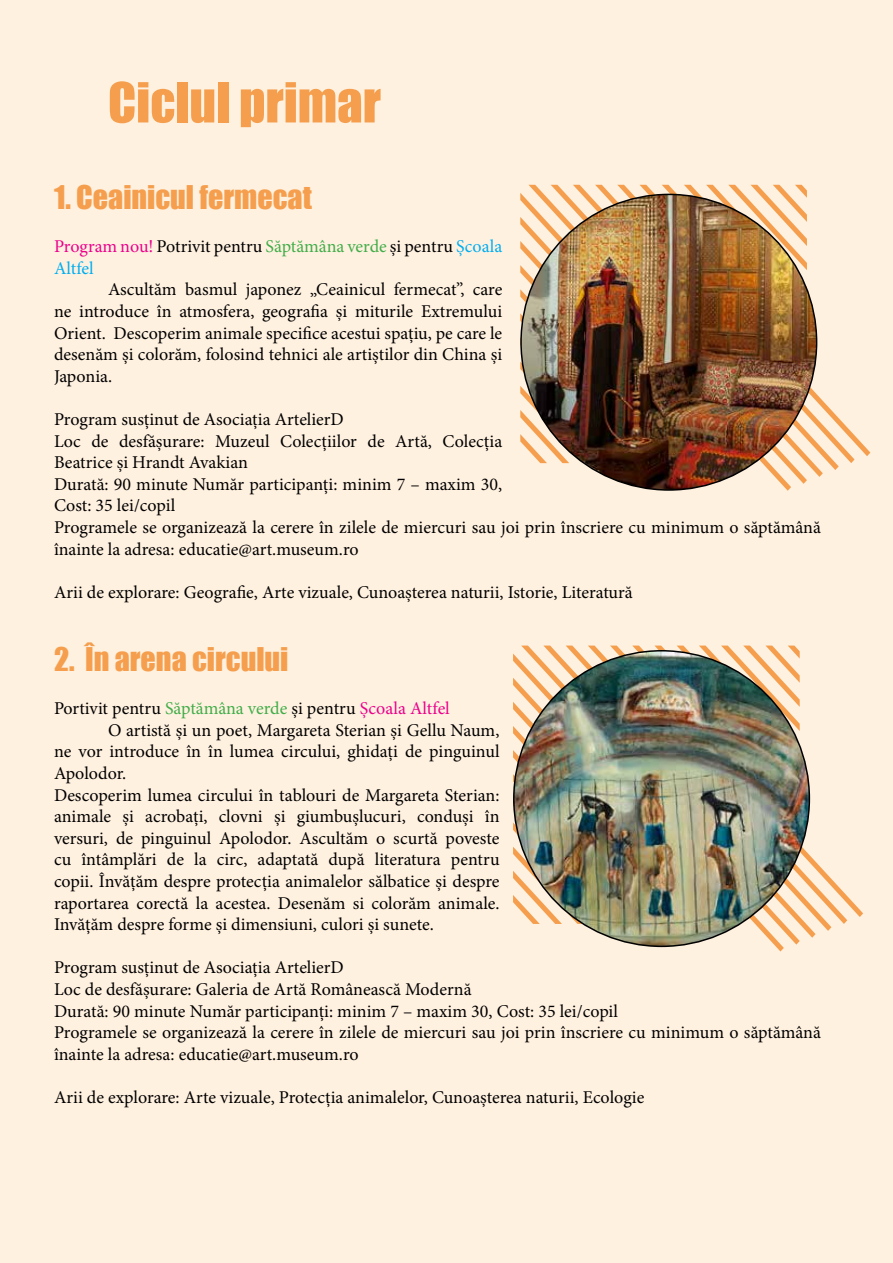
<style>
.page{position:relative;width:893px;height:1263px;background:#fff1e0}
.page>*{position:absolute;margin:0;border:0;box-sizing:border-box;transform-origin:0 0}
.t1{font:51px "Impact";color:#f59f4e}
.t2{font:30px "Impact";color:#f59f4e}
.t3{font:18px/21.6px "Minion Pro";color:#000}
.s1{color:#ec008c}
.s2{color:#41ad49}
.s3{color:#00aeef}
</style>
<div class="page">
<svg style="left:807px;top:288px;width:63px;height:168px"></svg>
<svg style="left:520px;top:185px;width:287px;height:278px"></svg>
<svg style="left:800px;top:745px;width:63px;height:172px"></svg>
<svg style="left:513px;top:645px;width:287px;height:279px"></svg>
<img style="left:521px;top:194px;width:296px;height:296px;border-radius:148px">
<img style="left:514px;top:651px;width:295px;height:295px;border-radius:148px">
<h1 class="t1" style="left:108px;top:63px;width:275px">Ciclul primar</h1>
<h2 class="t2" style="left:54px;top:174px;width:259px">1. Ceainicul fermecat</h2>
<p class="t3" style="left:54px;top:236px;width:450px"><span class="s1">Program nou!</span> Potrivit pentru <span class="s2">Săptămâna verde</span> și pentru <span class="s3">Școala<br>Altfel</span></p>
<p class="t3" style="left:54px;top:279px;width:450px;text-align:justify;text-indent:54px">Ascultăm basmul japonez „Ceainicul fermecat”, care ne introduce în atmosfera, geografia și miturile Extremului Orient. Descoperim animale specifice acestui spațiu, pe care le desenăm și colorăm, folosind tehnici ale artiștilor din China și Japonia.</p>
<p class="t3" style="left:54px;top:408px;width:768px">Program susținut de Asociația ArtelierD<br>Loc de desfășurare: Muzeul Colecțiilor de Artă, Colecția<br>Beatrice și Hrandt Avakian<br>Durată: 90 minute Număr participanți: minim 7 – maxim 30,<br>Cost: 35 lei/copil<br>Programele se organizează la cerere în zilele de miercuri sau joi prin înscriere cu minimum o săptămână înainte la adresa: educatie@art.museum.ro</p>
<p class="t3" style="left:54px;top:581px;width:580px">Arii de explorare: Geografie, Arte vizuale, Cunoașterea naturii, Istorie, Literatură</p>
<h2 class="t2" style="left:54px;top:636px;width:236px">2. În arena circului</h2>
<p class="t3" style="left:54px;top:698px;width:397px">Portivit pentru <span class="s2">Săptămâna verde</span> și pentru <span class="s1">Școala Altfel</span></p>
<p class="t3" style="left:108px;top:719px;width:393px">O artistă și un poet, Margareta Sterian și Gellu Naum,</p>
<p class="t3" style="left:54px;top:741px;width:447px">ne vor introduce în în lumea circului, ghidați de pinguinul</p>
<p class="t3" style="left:54px;top:762px;width:74px">Apolodor.</p>
<p class="t3" style="left:54px;top:784px;width:447px">Descoperim lumea circului în tablouri de Margareta Sterian:</p>
<p class="t3" style="left:54px;top:806px;width:447px">animale și acrobați, clovni și giumbușlucuri, conduși în</p>
<p class="t3" style="left:54px;top:827px;width:447px">versuri, de pinguinul Apolodor. Ascultăm o scurtă poveste</p>
<p class="t3" style="left:54px;top:849px;width:447px">cu întâmplări de la circ, adaptată după literatura pentru</p>
<p class="t3" style="left:54px;top:870px;width:447px">copii. Învățăm despre protecția animalelor sălbatice și despre</p>
<p class="t3" style="left:54px;top:892px;width:447px">raportarea corectă la acestea. Desenăm si colorăm animale.</p>
<p class="t3" style="left:54px;top:914px;width:381px">Invățăm despre forme și dimensiuni, culori și sunete.</p>
<p class="t3" style="left:54px;top:957px;width:768px">Program susținut de Asociația ArtelierD<br>Loc de desfășurare: Galeria de Artă Românească Modernă<br>Durată: 90 minute Număr participanți: minim 7 – maxim 30, Cost: 35 lei/copil<br>Programele se organizează la cerere în zilele de miercuri sau joi prin înscriere cu minimum o săptămână înainte la adresa: educatie@art.museum.ro</p>
<p class="t3" style="left:54px;top:1086px;width:592px">Arii de explorare: Arte vizuale, Protecția animalelor, Cunoașterea naturii, Ecologie</p>
</div>
